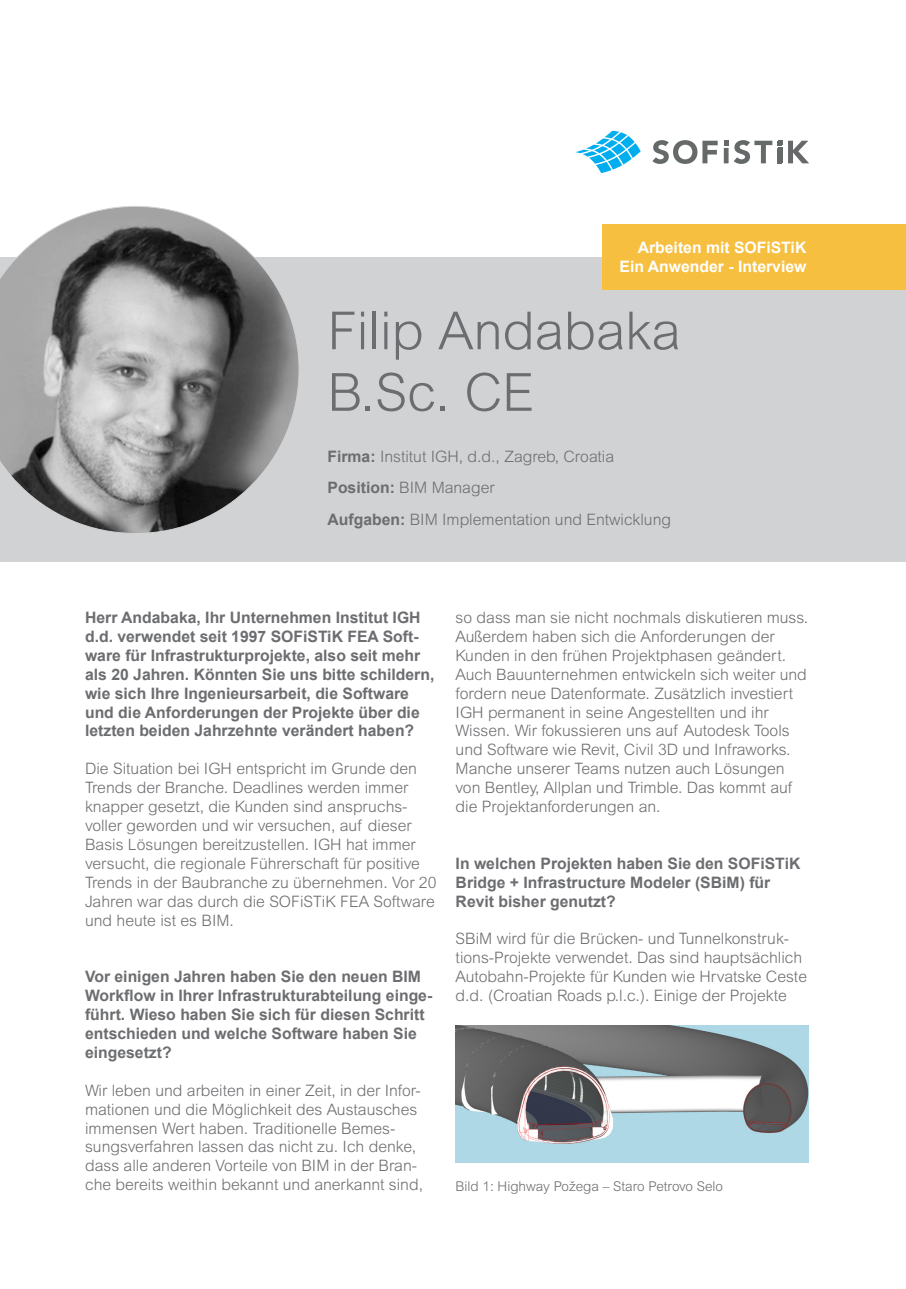
<style>
.page{position:relative;width:906px;height:1289px;background:#fff}
.page>*{position:absolute;margin:0;border:0;box-sizing:border-box;transform-origin:0 0}
.t1{font:300 52.5px/61.5px "Arial MT Std";color:#6c6d70}
.t2{font:300 15.75px/18.9px "Arial MT Std";color:#6c6d70}
.t3{font:700 15.75px/18.9px "Arial";color:#6c6d70}
.t4{font:700 15.75px "Arial";color:#fff}
.t5{font:300 13.5px "Arial MT Std";color:#6c6d70}
.s1{font-family:"Arial";font-weight:700}
</style>
<div class="page">
<svg style="left:575px;top:131px;width:65px;height:42px"></svg>
<svg style="left:652px;top:140px;width:157px;height:24px"></svg>
<div style="left:0;top:257px;width:906px;height:304px;background:#d1d2d4"></div>
<svg style="left:0;top:206px;width:299px;height:327px"></svg>
<div style="left:602px;top:224px;width:304px;height:65px;background:#f7bf3f"></div>
<img style="left:455px;top:1025px;width:353px;height:137px">
<p class="t4" style="left:637px;top:236px;width:170px">Arbeiten mit SOFiSTiK</p>
<p class="t4" style="left:619px;top:255px;width:188px">Ein Anwender - Interview</p>
<p class="t1" style="left:327px;top:300px;width:355px">Filip Andabaka<br>B.Sc. CE</p>
<p class="t2" style="left:327px;top:447px;width:288px"><span class="s1">Firma:</span> Institut IGH, d.d., Zagreb, Croatia</p>
<p class="t2" style="left:327px;top:478px;width:169px"><span class="s1">Position:</span> BIM Manager</p>
<p class="t2" style="left:327px;top:510px;width:345px"><span class="s1">Aufgaben:</span> BIM Implementation und Entwicklung</p>
<p class="t3" style="left:85px;top:608px;width:351px">Herr Andabaka, Ihr Unternehmen Institut IGH d.d. verwendet seit 1997 SOFiSTiK FEA Soft&shy;ware für Infrastrukturprojekte, also seit mehr als 20 Jahren. Könnten Sie uns bitte schildern, wie sich Ihre Ingenieursarbeit, die Software und die Anforderungen der Projekte über die letzten beiden Jahrzehnte verändert haben?</p>
<p class="t2" style="left:85px;top:759px;width:353px">Die Situation bei IGH entspricht im Grunde den Trends der Branche. Deadlines werden immer knapper gesetzt, die Kunden sind anspruchs&shy;voller geworden und wir versuchen, auf dieser Basis Lösungen bereitzustellen. IGH hat immer versucht, die regionale Führerschaft für positive Trends in der Baubranche zu übernehmen. Vor 20<br>Jahren war das durch die SOFiSTiK FEA Software und heute ist es BIM.</p>
<p class="t3" style="left:85px;top:967px;width:349px">Vor einigen Jahren haben Sie den neuen BIM Workflow in Ihrer Infrastrukturabteilung einge&shy;führt. Wieso haben Sie sich für diesen Schritt entschieden und welche Software haben Sie eingesetzt?</p>
<p class="t2" style="left:85px;top:1080px;width:339px">Wir leben und arbeiten in einer Zeit, in der Infor&shy;mationen und die Möglichkeit des Austausches immensen Wert haben. Traditionelle Bemes&shy;sungsverfahren lassen das nicht zu. Ich denke, dass alle anderen Vorteile von BIM in der Bran&shy;che bereits weithin bekannt und anerkannt sind,</p>
<p class="t2" style="left:455px;top:608px;width:354px">so dass man sie nicht nochmals diskutieren muss.<br>Außerdem haben sich die Anforderungen der Kunden in den frühen Projektphasen geändert.<br>Auch Bauunternehmen entwickeln sich weiter und fordern neue Datenformate. Zusätzlich investiert IGH permanent in seine Angestellten und ihr Wissen. Wir fokussieren uns auf Autodesk Tools und Software wie Revit, Civil 3D und Infraworks.<br>Manche unserer Teams nutzen auch Lösungen von Bentley, Allplan und Trimble. Das kommt auf die Projektanforderungen an.</p>
<p class="t3" style="left:455px;top:854px;width:346px">In welchen Projekten haben Sie den SOFiSTiK<br>Bridge + Infrastructure Modeler (SBiM) für<br>Revit bisher genutzt?</p>
<p class="t2" style="left:455px;top:929px;width:353px">SBiM wird für die Brücken- und Tunnelkonstruk&shy;tions-Projekte verwendet. Das sind hauptsächlich Autobahn-Projekte für Kunden wie Hrvatske Ceste d.d. (Croatian Roads p.l.c.). Einige der Projekte</p>
<p class="t5" style="left:455px;top:1178px;width:269px">Bild 1: Highway Požega – Staro Petrovo Selo</p>
</div>
